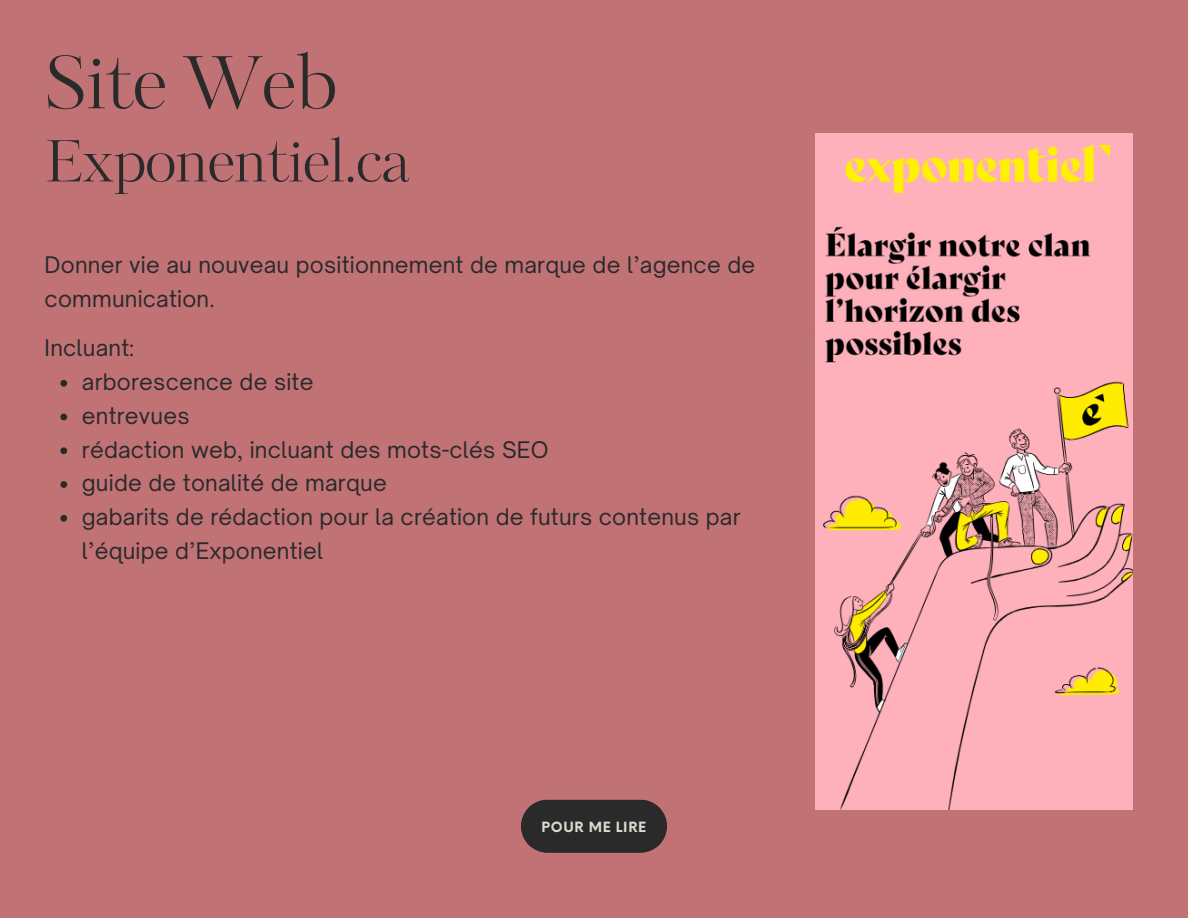
<style>
.page{position:relative;width:1188px;height:918px;background:#c07275}
.page>*{position:absolute;margin:0;border:0;box-sizing:border-box;transform-origin:0 0}
.t1{font:72px "Kudryashev Display Contrast";color:#2a2a2a}
.t2{font:57px "Kudryashev Display Contrast";color:#2a2a2a}
.t3{font:21.9px/33.8px "Open Sauce One";letter-spacing:.01em;color:#2a2a2a}
.t4{font:700 13.8px "Neue Einstellung";letter-spacing:.05em;color:#dbdbd0}
</style>
<div class="page">
<svg style="left:521px;top:800px;width:146px;height:53px;background:#352f2f"></svg>
<img style="left:816px;top:223px;width:316px;height:587px">
<img style="left:816px;top:133px;width:316px;height:90px">
<svg style="left:60px;top:380px;width:7px;height:7px"></svg>
<svg style="left:60px;top:414px;width:7px;height:6px"></svg>
<svg style="left:60px;top:447px;width:7px;height:7px"></svg>
<svg style="left:60px;top:481px;width:7px;height:7px"></svg>
<svg style="left:60px;top:515px;width:7px;height:7px"></svg>
<p class="t1" style="left:45px;top:33px;width:294px">Site Web</p>
<p class="t2" style="left:45px;top:122px;width:367px">Exponentiel.ca</p>
<p class="t3" style="left:45px;top:248px;width:712px">Donner vie au nouveau positionnement de marque de l’agence de communication.</p>
<p class="t3" style="left:45px;top:331px;width:91px">Incluant:</p>
<p class="t3" style="left:82px;top:365px;width:233px">arborescence de site</p>
<p class="t3" style="left:82px;top:399px;width:109px">entrevues</p>
<p class="t3" style="left:82px;top:432px;width:468px">rédaction web, incluant des mots-clés SEO</p>
<p class="t3" style="left:82px;top:466px;width:306px">guide de tonalité de marque</p>
<p class="t3" style="left:82px;top:500px;width:660px">gabarits de rédaction pour la création de futurs contenus par l’équipe d’Exponentiel</p>
<h1 class="t4" style="left:542px;top:814px;width:106px">POUR ME LIRE</h1>
</div>
